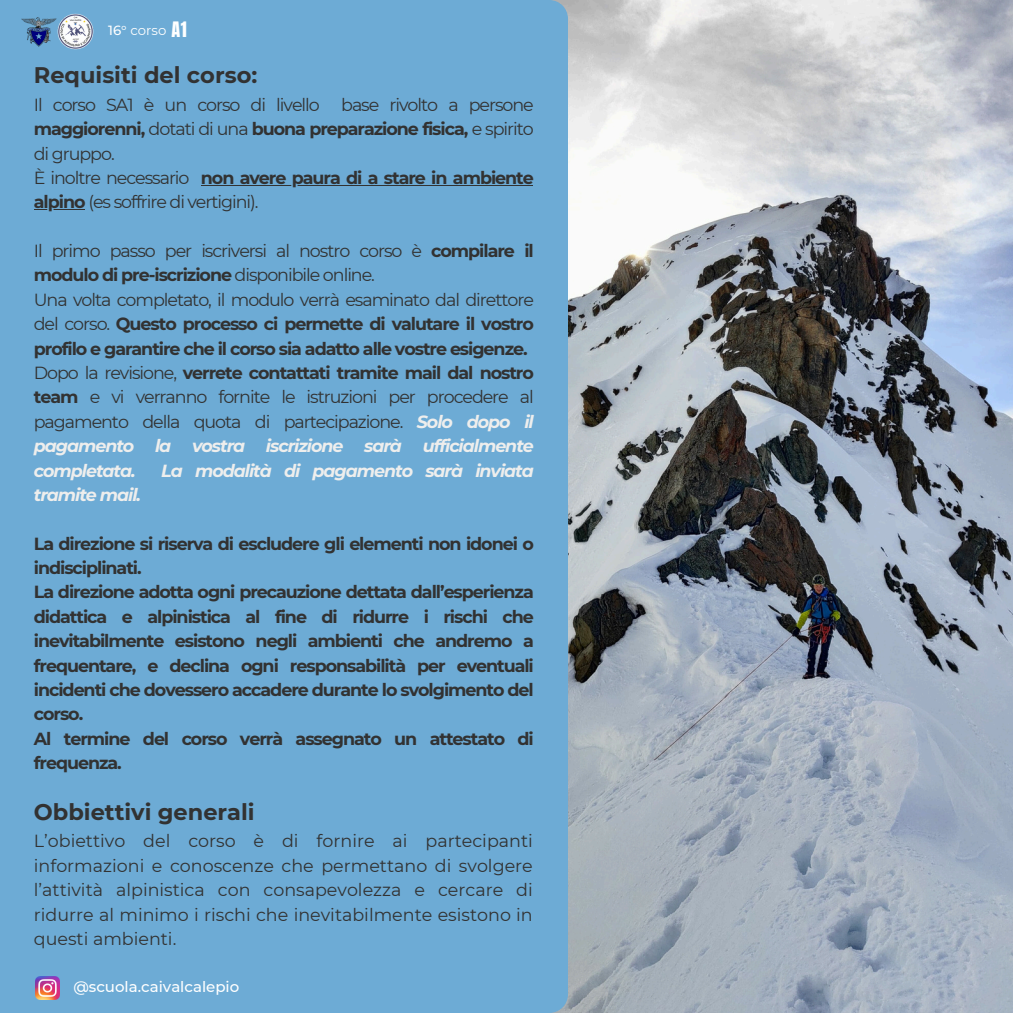
<style>
.page{position:relative;width:1013px;height:1013px;background:#fff}
.page>*{position:absolute;margin:0;border:0;box-sizing:border-box;transform-origin:0 0}
.t1{font:700 22.5px "Montserrat";color:#323232}
.t2{font:18.12px "Anton";color:#fff}
.t3{font:700 17.5px/24.4px "Montserrat";letter-spacing:-.06em;color:#323232}
.t4{font:17.5px/24.4px "Montserrat";letter-spacing:-.06em;color:#323232;text-align:justify}
.t5{font:italic 700 17.5px "Montserrat";letter-spacing:-.06em;color:#eeeeed}
.t6{font:500 15px "Montserrat";color:#fff}
.t7{font:13.25px "Montserrat";color:#fff}
.s1{font-weight:500}
.s2{font-weight:700}
.s3{font-weight:400}
.s4{font-weight:700;font-style:italic;color:#eeeeed}
</style>
<div class="page">
<img style="left:568px;top:0;width:444px;height:1012px">
<div style="left:0;top:0;width:568px;height:1012px;background:#6dabd5"></div>
<img style="left:58px;top:14px;width:35px;height:35px">
<img style="left:21px;top:16px;width:36px;height:31px">
<div style="left:104px;top:24px;width:92px;height:14px;background:#6dabd5"></div>
<img style="left:36px;top:976px;width:23px;height:23px">
<hr style="left:201px;top:185px;width:332px;height:1px;background:#323232">
<hr style="left:34px;top:209px;width:50px;height:1px;background:#323232">
<h2 class="t7" style="left:108px;top:22px;width:60px"><span class="s1">16°</span> corso</h2>
<p class="t2" style="left:172px;top:17px;width:17px">A1</p>
<p class="t1" style="left:34px;top:61px;width:225px">Requisiti del corso:</p>
<h4 class="t4" style="left:34px;top:92px;width:501px;text-align:left">Il corso SA1 è un corso di livello base rivolto a persone <span class="s2">maggiorenni,</span> dotati di una <span class="s2">buona preparazione fisica,</span> e spirito di gruppo.<br>È inoltre necessario</h4>
<h4 class="t3" style="left:201px;top:165px;width:334px">non avere paura di a stare in ambiente</h4>
<h3 class="t4" style="left:34px;top:190px;width:226px"><span class="s2">alpino</span> (es soffrire di vertigini).</h3>
<h3 class="t3" style="left:34px;top:238px;width:501px"><span class="s3">Il primo passo per iscriversi al nostro corso è</span> compilare il modulo di pre-iscrizione <span class="s3">disponibile online.<br>Una volta completato, il modulo verrà esaminato dal direttore del corso.</span> Questo processo ci permette di valutare il vostro profilo e garantire che il corso sia adatto alle vostre esigenze.<br><span class="s3">Dopo la revisione,</span> verrete contattati tramite mail dal nostro team</h3>
<h1 class="t4" style="left:34px;top:385px;width:501px;text-indent:56px">e vi verranno fornite le istruzioni per procedere al pagamento della quota di partecipazione. <span class="s4">Solo dopo il pagamento la vostra iscrizione sarà ufficialmente completata.</span></h1>
<h1 class="t5" style="left:161px;top:459px;width:374px">La modalità di pagamento sarà inviata</h1>
<h1 class="t5" style="left:34px;top:484px;width:109px">tramite mail.</h1>
<h1 class="t3" style="left:34px;top:531px;width:501px">La direzione si riserva di escludere gli elementi non idonei o indisciplinati.<br>La direzione adotta ogni precauzione dettata dall’esperienza didattica e alpinistica al fine di ridurre i rischi che inevitabilmente esistono negli ambienti che andremo a frequentare, e declina ogni responsabilità per eventuali incidenti che dovessero accadere durante lo svolgimento del corso.<br>Al termine del corso verrà assegnato un attestato di frequenza.</h1>
<p class="t1" style="left:34px;top:797px;width:222px">Obbiettivi generali</p>
<h1 class="t4" style="left:34px;top:829px;width:500px">L’obiettivo del corso è di fornire ai partecipanti informazioni e conoscenze che permettano di svolgere l’attività alpinistica con consapevolezza e cercare di ridurre al minimo i rischi che inevitabilmente esistono in questi ambienti.</h1>
<p class="t6" style="left:73px;top:977px;width:167px">@scuola.caivalcalepio</p>
</div>
